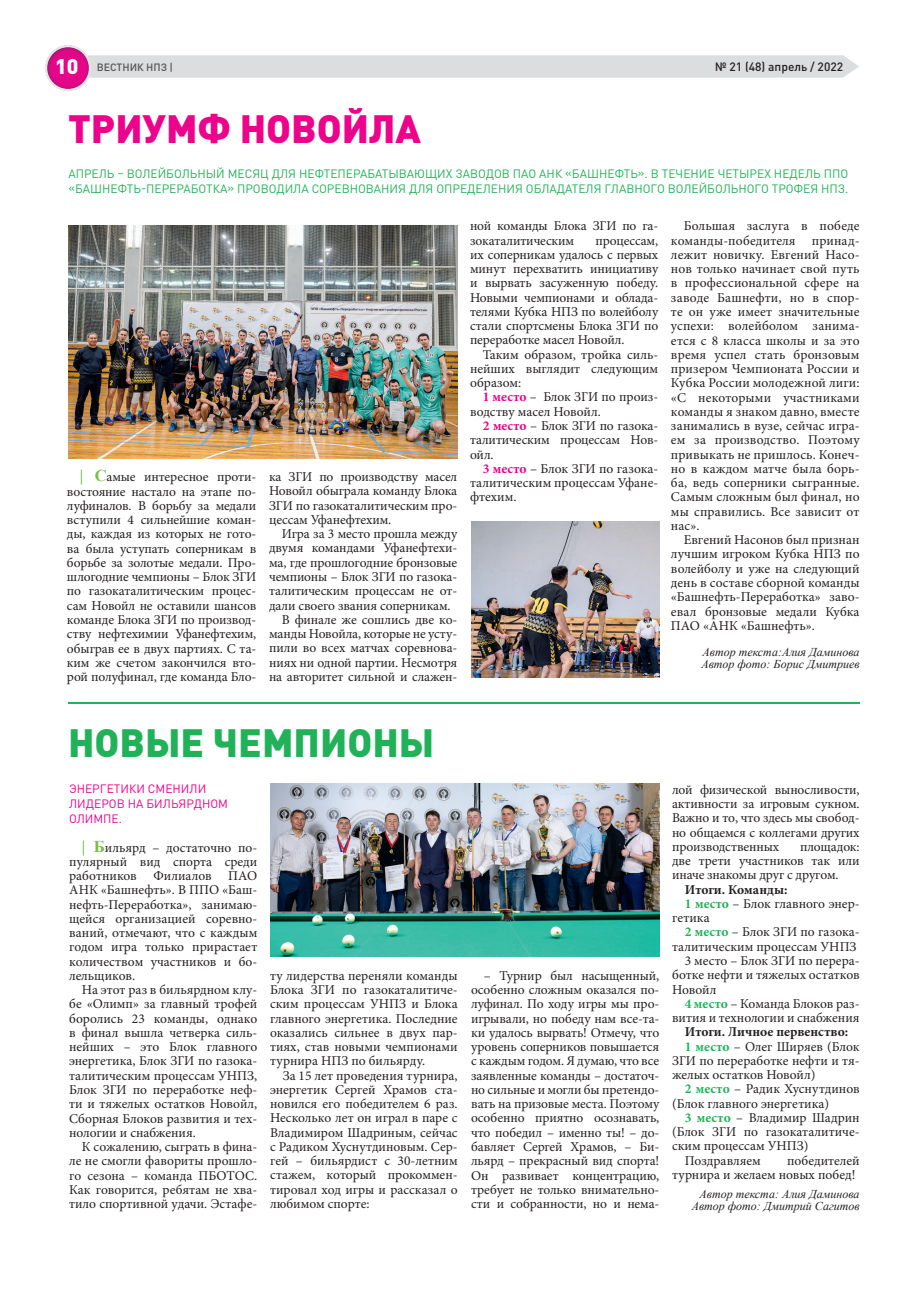
<style>
.page{position:relative;width:906px;height:1289px;background:#fff}
.page>*{position:absolute;margin:0;border:0;box-sizing:border-box;transform-origin:0 0}
.t1{font:900 39px "DIN Pro";color:#21b259}
.t2{font:900 39px "DIN Pro";color:#ed028c}
.t3{font:13.5px/14.2px "Minion Pro";letter-spacing:-.005em;color:#231f20;text-align:justify}
.t4{font:700 13.5px "Minion Pro";color:#231f20}
.t5{font:12px/15px "DIN Pro";color:#21b259}
.t6{font:italic 12px/12px "Times New Roman";color:#231f20;text-align:right}
.t7{font:12px/15px "DIN Pro";color:#ed028c}
.t8{font:500 12px "DIN Pro";color:#231f20}
.t9{font:500 10.5px "DIN Pro";color:#545557}
.s1{font-weight:900;font-size:21px;color:#fff}
.s2{font-family:"Times New Roman";font-weight:700;font-size:16.5px;color:#76c043}
.s3{font-weight:700;color:#ed028c}
.s4{font-weight:700;color:#21b259}
</style>
<div class="page">
<svg style="left:45px;top:45px;width:814px;height:46px"></svg>
<hr style="left:68px;top:702px;width:792px;height:1px;background:#21b259">
<img style="left:68px;top:226px;width:390px;height:232px">
<img style="left:471px;top:521px;width:188px;height:156px">
<img style="left:270px;top:783px;width:389px;height:173px">
<p class="t9" style="left:55px;top:60px;width:119px"><span class="s1">10</span> ВЕСТНИК НПЗ |</p>
<p class="t8" style="left:715px;top:58px;width:130px">№ 21 (48) апрель / 2022</p>
<h1 class="t2" style="left:68px;top:103px;width:354px">ТРИУМФ НОВОЙЛА</h1>
<p class="t5" style="left:68px;top:166px;width:781px">АПРЕЛЬ – ВОЛЕЙБОЛЬНЫЙ МЕСЯЦ ДЛЯ НЕФТЕПЕРАБАТЫВАЮЩИХ ЗАВОДОВ ПАО АНК «БАШНЕФТЬ». В ТЕЧЕНИЕ ЧЕТЫРЕХ НЕДЕЛЬ ППО «БАШНЕФТЬ-ПЕРЕРАБОТКА» ПРОВОДИЛА СОРЕВНОВАНИЯ ДЛЯ ОПРЕДЕЛЕНИЯ ОБЛАДАТЕЛЯ ГЛАВНОГО ВОЛЕЙБОЛЬНОГО ТРОФЕЯ НПЗ.</p>
<p class="t3" style="left:67px;top:470px;width:191px;text-indent:13px"><span class="s2">| С</span>амые интересное проти&shy;востояние настало на этапе по&shy;луфиналов. В борьбу за медали вступили 4 сильнейшие коман&shy;ды, каждая из которых не гото&shy;ва была уступать соперникам в борьбе за золотые медали. Про&shy;шлогодние чемпионы – Блок ЗГИ по газокаталитическим процес&shy;сам Новойл не оставили шансов команде Блока ЗГИ по производ&shy;ству нефтехимии Уфанефтехим, обыграв ее в двух партиях. С та&shy;ким же счетом закончился вто&shy;рой полуфинал, где команда Бло-</p>
<p class="t3" style="left:269px;top:470px;width:190px">ка ЗГИ по производству масел Новойл обыграла команду Блока ЗГИ по газокаталитическим про&shy;цессам Уфанефтехим.</p>
<p class="t3" style="left:282px;top:527px;width:177px">Игра за 3 место прошла между</p>
<p class="t3" style="left:269px;top:541px;width:190px">двумя командами Уфанефтехи-</p>
<p class="t3" style="left:269px;top:555px;width:190px">ма, где прошлогодние бронзовые</p>
<p class="t3" style="left:269px;top:569px;width:190px">чемпионы – Блок ЗГИ по газока-</p>
<p class="t3" style="left:269px;top:584px;width:190px">талитическим процессам не от-</p>
<p class="t3" style="left:269px;top:598px;width:183px">дали своего звания соперникам.</p>
<p class="t3" style="left:282px;top:612px;width:177px">В финале же сошлись две ко-</p>
<p class="t3" style="left:269px;top:626px;width:190px">манды Новойла, которые не усту-</p>
<p class="t3" style="left:269px;top:641px;width:190px">пили во всех матчах соревнова-</p>
<p class="t3" style="left:269px;top:655px;width:190px">ниях ни одной партии. Несмотря</p>
<p class="t3" style="left:269px;top:669px;width:190px">на авторитет сильной и слажен-</p>
<p class="t3" style="left:470px;top:219px;width:190px">ной команды Блока ЗГИ по га&shy;зокаталитическим</p>
<p class="t3" style="left:470px;top:233px;width:190px;text-indent:125px">процессам, их соперникам удалось с первых минут перехватить инициативу и вырвать засуженную победу.<br>Новыми чемпионами и облада&shy;телями Кубка НПЗ по волейболу стали спортсмены Блока ЗГИ по переработке масел Новойл.</p>
<p class="t3" style="left:470px;top:347px;width:190px;text-indent:13px">Таким образом, тройка силь&shy;нейших выглядит следующим образом:</p>
<p class="t3" style="left:470px;top:390px;width:190px;text-indent:13px"><span class="s3">1 место</span> – Блок ЗГИ по произ&shy;водству масел Новойл.</p>
<p class="t3" style="left:470px;top:418px;width:190px;text-indent:13px"><span class="s3">2 место</span> – Блок ЗГИ по газока&shy;талитическим процессам Нов&shy;ойл.</p>
<p class="t3" style="left:470px;top:461px;width:190px;text-indent:13px"><span class="s3">3 место</span> – Блок ЗГИ по газока&shy;талитическим процессам Уфане&shy;фтехим.</p>
<p class="t3" style="left:671px;top:219px;width:190px;text-indent:13px">Большая заслуга в победе команды-победителя принад&shy;лежит новичку. Евгений Насо&shy;нов только начинает свой путь в профессиональной сфере на заводе Башнефти, но в спор&shy;те он уже имеет значительные успехи: волейболом занима&shy;ется с 8 класса школы и за это время успел стать бронзовым призером Чемпионата России и Кубка России молодежной лиги: «С некоторыми участниками команды я знаком давно, вместе занимались в вузе, сейчас игра&shy;ем за производство. Поэтому привыкать не пришлось. Конеч&shy;но в каждом матче была борь&shy;ба, ведь соперники сыгранные.<br>Самым сложным был финал, но мы справились. Все зависит от нас».</p>
<p class="t3" style="left:671px;top:533px;width:190px;text-indent:13px">Евгений Насонов был признан лучшим игроком Кубка НПЗ по волейболу и уже на следующий день в составе сборной команды «Башнефть-Переработка» заво&shy;евал бронзовые медали Кубка ПАО «АНК «Башнефть».</p>
<p class="t6" style="left:701px;top:645px;width:160px;text-align:left">Автор текста:Алия Даминова<br>Автор фото: Борис Дмитриев</p>
<h1 class="t1" style="left:68px;top:716px;width:368px">НОВЫЕ ЧЕМПИОНЫ</h1>
<p class="t7" style="left:69px;top:780px;width:160px">ЭНЕРГЕТИКИ СМЕНИЛИ<br>ЛИДЕРОВ НА БИЛЬЯРДНОМ<br>ОЛИМПЕ.</p>
<p class="t3" style="left:69px;top:840px;width:190px;text-indent:13px"><span class="s2">| Б</span>ильярд – достаточно по&shy;пулярный вид спорта среди работников Филиалов ПАО АНК «Башнефть». В ППО «Баш&shy;нефть-Переработка», занимаю&shy;щейся организацией соревно&shy;ваний, отмечают, что с каждым годом игра только прирастает количеством участников и бо&shy;лельщиков.</p>
<p class="t3" style="left:69px;top:982px;width:190px;text-indent:13px">На этот раз в бильярдном клу&shy;бе «Олимп» за главный трофей боролись 23 команды, однако в финал вышла четверка силь&shy;нейших – это Блок главного энергетика, Блок ЗГИ по газока&shy;талитическим процессам УНПЗ, Блок ЗГИ по переработке неф&shy;ти и тяжелых остатков Новойл, Сборная Блоков развития и тех&shy;нологии и снабжения.</p>
<p class="t3" style="left:69px;top:1139px;width:190px;text-indent:13px">К сожалению, сыграть в фина&shy;ле не смогли фавориты прошло&shy;го сезона – команда ПБОТОС.<br>Как говорится, ребятам не хва&shy;тило спортивной удачи. Эстафе-</p>
<p class="t3" style="left:270px;top:968px;width:189px">ту лидерства переняли команды Блока ЗГИ по газокаталитиче&shy;ским процессам УНПЗ и Блока главного энергетика. Последние оказались сильнее в двух пар&shy;тиях, став новыми чемпионами турнира НПЗ по бильярду.</p>
<p class="t3" style="left:270px;top:1068px;width:189px;text-indent:13px">За 15 лет проведения турнира, энергетик Сергей Храмов ста&shy;новился его победителем 6 раз.<br>Несколько лет он играл в паре с Владимиром Шадриным, сейчас с Радиком Хуснутдиновым. Сер&shy;гей – бильярдист с 30-летним стажем, который прокоммен&shy;тировал ход игры и рассказал о любимом спорте:</p>
<p class="t3" style="left:471px;top:968px;width:190px;text-indent:13px">– Турнир был насыщенный, особенно сложным оказался по&shy;луфинал. По ходу игры мы про&shy;игрывали, но победу нам все-та&shy;ки удалось вырвать! Отмечу, что уровень соперников повышается с каждым годом. Я думаю, что все заявленные команды – достаточ&shy;но сильные и могли бы претендо&shy;вать на призовые места. Поэтому особенно приятно осознавать, что победил – именно ты! – до&shy;бавляет Сергей Храмов, – Би&shy;льярд – прекрасный вид спорта!<br>Он развивает концентрацию, требует не только внимательно&shy;сти и собранности, но и нема-</p>
<p class="t3" style="left:672px;top:782px;width:189px">лой физической выносливости, активности за игровым сукном.<br>Важно и то, что здесь мы свобод&shy;но общаемся с коллегами других производственных</p>
<p class="t3" style="left:672px;top:839px;width:189px;text-indent:128px">площадок: две трети участников так или иначе знакомы друг с другом.</p>
<p class="t4" style="left:685px;top:879px;width:104px">Итоги. Команды:</p>
<p class="t3" style="left:685px;top:896px;width:176px"><span class="s4">1 место</span> – Блок главного энер-</p>
<p class="t3" style="left:672px;top:910px;width:39px">гетика</p>
<p class="t3" style="left:685px;top:925px;width:176px"><span class="s4">2 место</span> – Блок ЗГИ по газока-</p>
<p class="t3" style="left:672px;top:939px;width:186px">талитическим процессам УНПЗ</p>
<p class="t3" style="left:685px;top:953px;width:176px">3 место – Блок ЗГИ по перера-</p>
<p class="t3" style="left:672px;top:967px;width:189px">ботке нефти и тяжелых остатков</p>
<p class="t3" style="left:672px;top:982px;width:46px">Новойл</p>
<p class="t3" style="left:685px;top:996px;width:176px"><span class="s4">4 место</span> – Команда Блоков раз-</p>
<p class="t3" style="left:672px;top:1010px;width:189px">вития и технологии и снабжения</p>
<p class="t4" style="left:685px;top:1022px;width:165px">Итоги. Личное первенство:</p>
<p class="t3" style="left:685px;top:1039px;width:176px"><span class="s4">1 место</span> – Олег Ширяев (Блок</p>
<p class="t3" style="left:672px;top:1053px;width:189px">ЗГИ по переработке нефти и тя-</p>
<p class="t3" style="left:672px;top:1067px;width:145px">желых остатков Новойл)</p>
<p class="t3" style="left:685px;top:1081px;width:176px"><span class="s4">2 место</span> – Радик Хуснутдинов</p>
<p class="t3" style="left:672px;top:1096px;width:159px">(Блок главного энергетика)</p>
<p class="t3" style="left:685px;top:1110px;width:176px"><span class="s4">3 место</span> – Владимир Шадрин</p>
<p class="t3" style="left:672px;top:1124px;width:189px">(Блок ЗГИ по газокаталитиче-</p>
<p class="t3" style="left:672px;top:1138px;width:138px">ским процессам УНПЗ)</p>
<p class="t3" style="left:685px;top:1153px;width:78px">Поздравляем</p>
<p class="t3" style="left:672px;top:1153px;width:189px;text-indent:115px">победителей турнира и желаем новых побед!</p>
<p class="t6" style="left:691px;top:1187px;width:169px">Автор текста: Алия Даминова<br>Автор фото: Дмитрий Сагитов</p>
</div>
